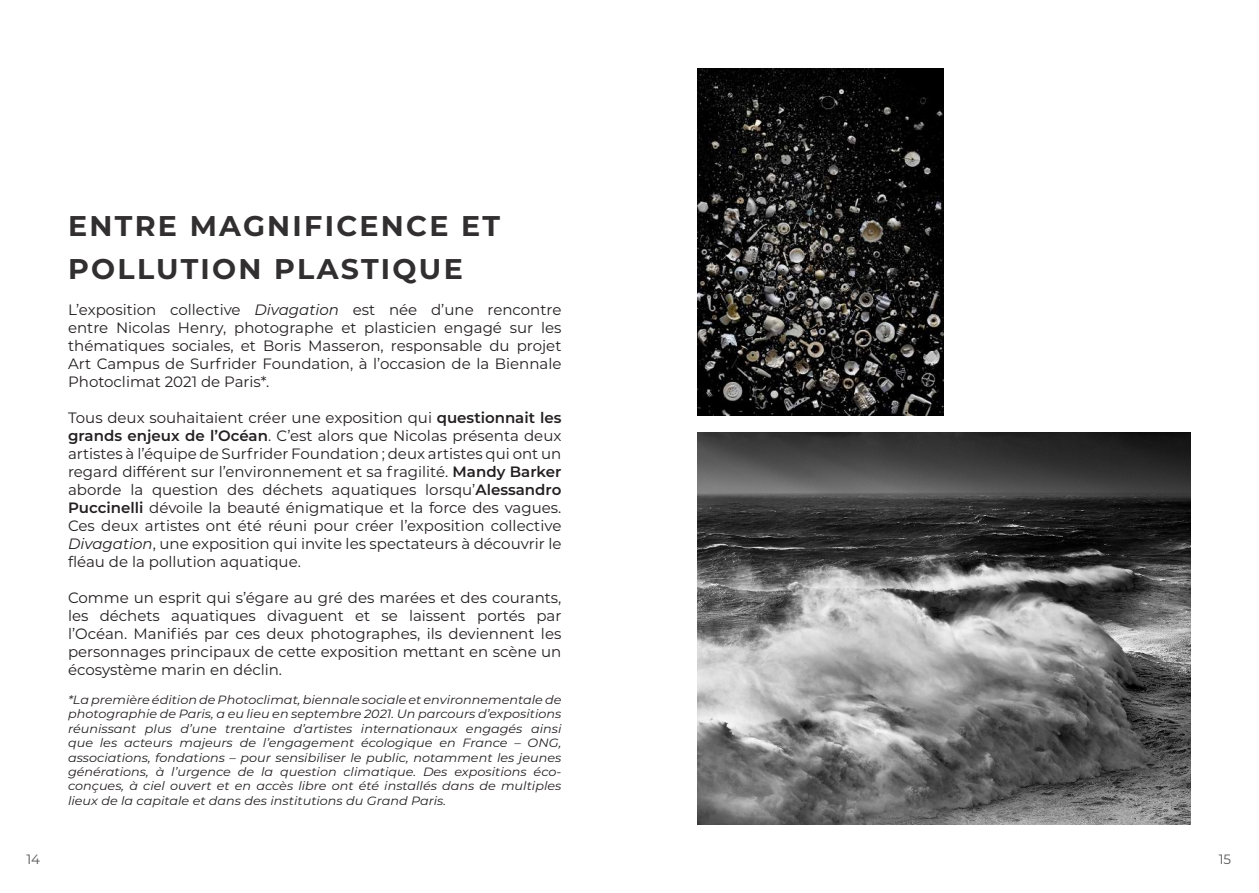
<style>
.page{position:relative;width:1259px;height:893px;background:#fff}
.page>*{position:absolute;margin:0;border:0;box-sizing:border-box;transform-origin:0 0}
.t1{font:700 28.5px/43.5px "Montserrat";letter-spacing:.08em;color:#312f30}
.t2{font:15px/18px "Montserrat";color:#231f20;text-align:justify}
.t3{font:13.5px "Montserrat";color:#57585a}
.t4{font:italic 12px/14.4px "Montserrat";color:#231f20;text-align:justify;scale:1.07 1}
.s1{font-style:italic}
.s2{font-weight:600}
</style>
<div class="page">
<img style="left:697px;top:68px;width:246px;height:347px">
<img style="left:697px;top:432px;width:494px;height:393px">
<h1 class="t1" style="left:68px;top:203px;width:434px">ENTRE MAGNIFICENCE ET<br>POLLUTION PLASTIQUE</h1>
<p class="t2" style="left:68px;top:300px;width:495px">L’exposition collective <span class="s1">Divagation</span> est née d’une rencontre entre Nicolas Henry, photographe et plasticien engagé sur les thématiques sociales, et Boris Masseron, responsable du projet Art Campus de Surfrider Foundation, à l’occasion de la Biennale Photoclimat 2021 de Paris*.</p>
<p class="t2" style="left:68px;top:408px;width:495px">Tous deux souhaitaient créer une exposition qui <span class="s2">questionnait les grands enjeux de l’Océan</span>. C’est alors que Nicolas présenta deux artistes à l’équipe de Surfrider Foundation ; deux artistes qui ont un regard différent sur l’environnement et sa fragilité. <span class="s2">Mandy Barker </span>aborde la question des déchets aquatiques lorsqu’<span class="s2">Alessandro Puccinelli</span> dévoile la beauté énigmatique et la force des vagues.<br>Ces deux artistes ont été réuni pour créer l’exposition collective <span class="s1">Divagation</span>, une exposition qui invite les spectateurs à découvrir le fléau de la pollution aquatique.</p>
<p class="t2" style="left:68px;top:588px;width:495px">Comme un esprit qui s’égare au gré des marées et des courants, les déchets aquatiques divaguent et se laissent portés par l’Océan. Manifiés par ces deux photographes, ils deviennent les personnages principaux de cette exposition mettant en scène un écosystème marin en déclin.</p>
<p class="t4" style="left:68px;top:692px;width:463px">*La première édition de Photoclimat, biennale sociale et environnementale de photographie de Paris, a eu lieu en septembre 2021. Un parcours d’expositions réunissant plus d’une trentaine d’artistes internationaux engagés ainsi que les acteurs majeurs de l’engagement écologique en France – ONG, associations, fondations – pour sensibiliser le public, notamment les jeunes générations, à l’urgence de la question climatique. Des expositions éco&shy;conçues, à ciel ouvert et en accès libre ont été installés dans de multiples lieux de la capitale et dans des institutions du Grand Paris.</p>
<p class="t3" style="left:26px;top:849px;width:15px">14</p>
<p class="t3" style="left:1218px;top:849px;width:14px">15</p>
</div>
